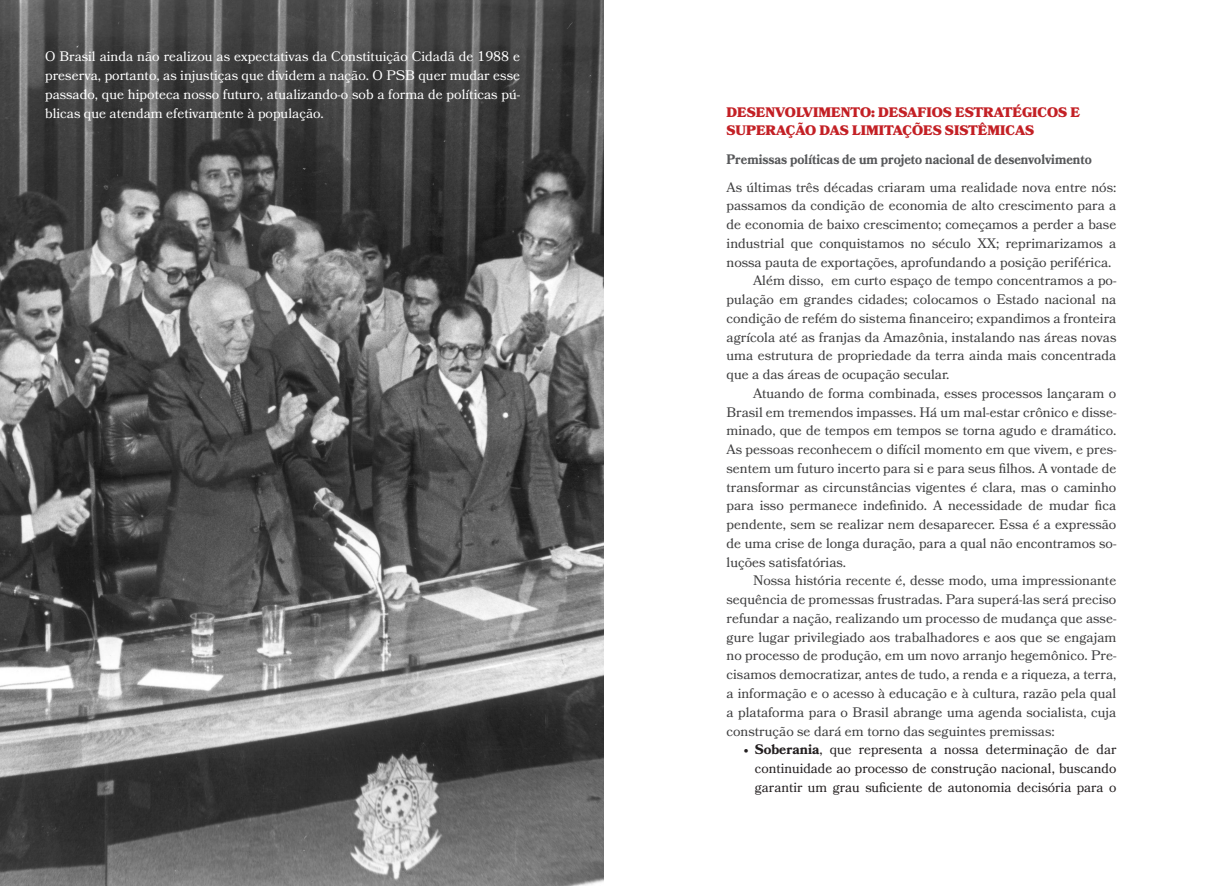
<style>
.page{position:relative;width:1205px;height:886px;background:#fff}
.page>*{position:absolute;margin:0;border:0;box-sizing:border-box;transform-origin:0 0}
.Corpo_de_texto{font:13.75px/18.8px "Bookmania";color:#3e3e3f;text-align:justify}
.Corpo_do_texto_-_Abr{font:13.75px/18.8px "Bookmania";color:#3e3e3f;text-align:justify}
.t1{font:13.75px/18.8px "Bookmania";color:#fff;text-align:justify}
.t2{font:13.75px/18.8px "Bookmania";color:#231f20;text-align:justify}
.Título_1{font:900 13.75px/18.8px "Bookmania";color:#c32025}
.Título_2{font:700 13.75px "Bookmania";color:#57585a;scale:.9 1}
.s1{font-weight:700}
</style>
<div class="page">
<img style="left:0;top:0;width:603px;height:886px">
<p class="t1" style="left:45px;top:47px;width:476px">O Brasil ainda não realizou as expectativas da Constituição Cidadã de 1988 e preserva, portanto, as injustiças que dividem a nação. O PSB quer mudar esse passado, que hipoteca nosso futuro, atualizando-o sob a forma de políticas pú&shy;blicas que atendam efetivamente à população.</p>
<p class="Título_1" style="left:726px;top:102px;width:355px">DESENVOLVIMENTO: DESAFIOS ESTRATÉGICOS E<br>SUPERAÇÃO DAS LIMITAÇÕES SISTÊMICAS</p>
<p class="Título_2" style="left:726px;top:151px;width:407px">Premissas políticas de um projeto nacional de desenvolvimento</p>
<p class="Corpo_do_texto_-_Abr" style="left:726px;top:177px;width:391px">As últimas três décadas criaram uma realidade nova entre nós: passamos da condição de economia de alto crescimento para a de economia de baixo crescimento; começamos a perder a base industrial que conquistamos no século XX; reprimarizamos a nossa pauta de exportações, aprofundando a posição periférica.</p>
<p class="Corpo_de_texto" style="left:726px;top:271px;width:391px;text-indent:27px">Além disso, em curto espaço de tempo concentramos a po&shy;pulação em grandes cidades; colocamos o Estado nacional na condição de refém do sistema financeiro; expandimos a fronteira agrícola até as franjas da Amazônia, instalando nas áreas novas uma estrutura de propriedade da terra ainda mais concentrada que a das áreas de ocupação secular.</p>
<p class="Corpo_de_texto" style="left:726px;top:384px;width:391px;text-indent:27px">Atuando de forma combinada, esses processos lançaram o Brasil em tremendos impasses. Há um mal-estar crônico e disse&shy;minado, que de tempos em tempos se torna agudo e dramático.<br>As pessoas reconhecem o difícil momento em que vivem, e pres&shy;sentem um futuro incerto para si e para seus filhos. A vontade de transformar as circunstâncias vigentes é clara, mas o caminho para isso permanece indefinido. A necessidade de mudar fica pendente, sem se realizar nem desaparecer. Essa é a expressão de uma crise de longa duração, para a qual não encontramos so&shy;luções satisfatórias.</p>
<p class="Corpo_de_texto" style="left:726px;top:571px;width:391px;text-indent:27px">Nossa história recente é, desse modo, uma impressionante sequência de promessas frustradas. Para superá-las será preciso refundar a nação, realizando um processo de mudança que asse&shy;gure lugar privilegiado aos trabalhadores e aos que se engajam no processo de produção, em um novo arranjo hegemônico. Pre&shy;cisamos democratizar, antes de tudo, a renda e a riqueza, a terra, a informação e o acesso à educação e à cultura, razão pela qual a plataforma para o Brasil abrange uma agenda socialista, cuja construção se dará em torno das seguintes premissas:</p>
<p class="t2" style="left:755px;top:740px;width:363px;text-indent:-11px"><span class="s1">• Soberania</span>, que representa a nossa determinação de dar continuidade ao processo de construção nacional, buscando garantir um grau suficiente de autonomia decisória para o</p>
</div>
